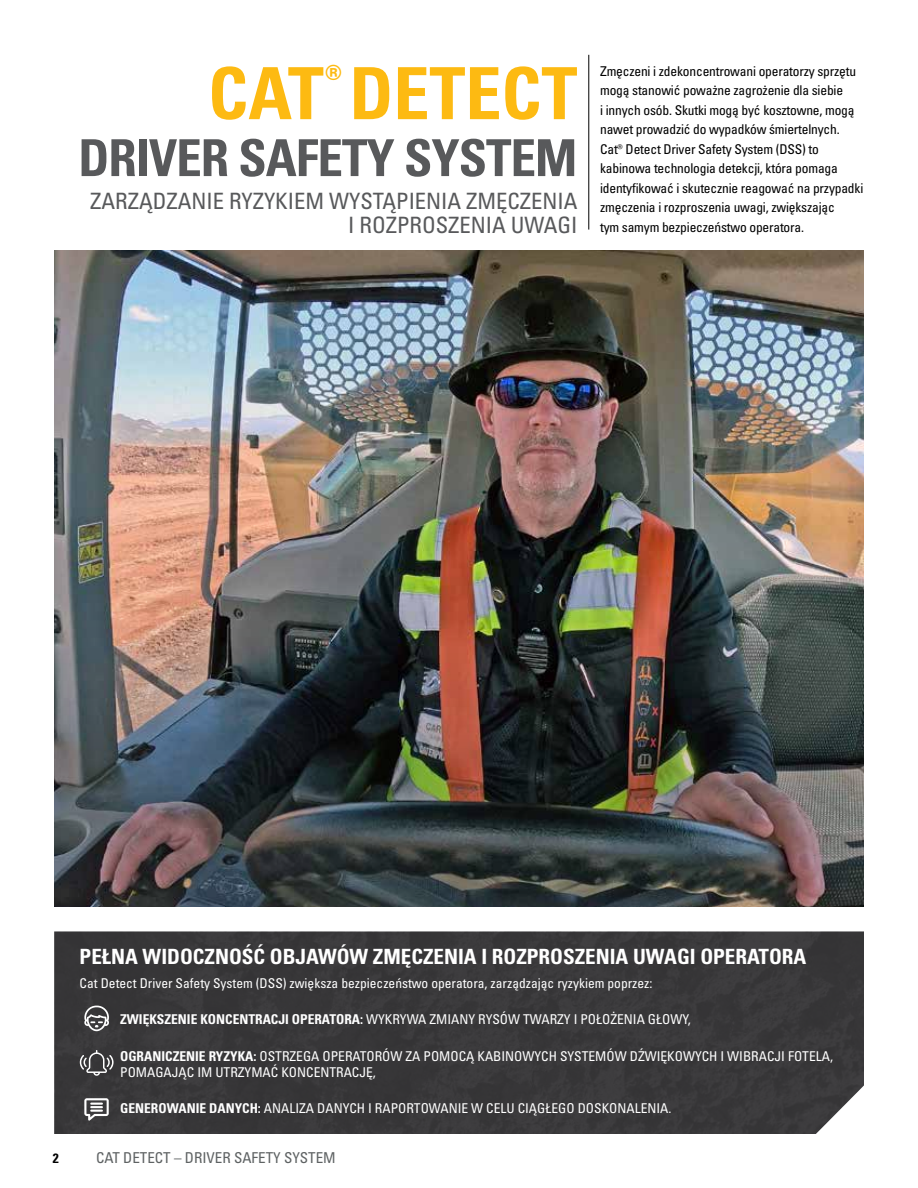
<style>
.page{position:relative;width:918px;height:1188px;background:#fff}
.page>*{position:absolute;margin:0;border:0;box-sizing:border-box;transform-origin:0 0}
.t1{font:72px "Univers LTCYR 67 Bold Cond";color:#fdba12}
.t2{font:51px "Univers LTCYR 67 Bold Cond";letter-spacing:-.02em;color:#58595b}
.t3{font:condensed 22.5px/24px "Univers LTCYR 57";color:#58595b;text-align:right}
.t4{font:21px "Univers LTCYR 67 Bold Cond";color:#fff}
.t5{font:condensed 15px "Univers LTCYR 57";color:#5e6263}
.t6{font:condensed 13.5px/16.5px "Univers LTCYR 57";color:#fff}
.t7{font:condensed 13.5px/19.5px "Univers LTCYR 57";letter-spacing:-.015em;color:#000}
.t8{font:13.5px "Univers LTCYR 67 Bold Cond";color:#000}
.s1{font-family:"Univers LTCYR 67 Bold Cond";font-stretch:normal}
</style>
<div class="page">
<img style="left:54px;top:251px;width:809px;height:172px">
<div style="left:54px;top:932px;width:810px;height:202px;background:#383739"></div>
<hr style="left:589px;top:55px;width:1px;height:175px;background:#000">
<img style="left:54px;top:423px;width:810px;height:484px">
<svg style="left:80px;top:1050px;width:34px;height:26px"></svg>
<svg style="left:84px;top:1006px;width:25px;height:25px"></svg>
<svg style="left:84px;top:1098px;width:25px;height:23px"></svg>
<h1 class="t1" style="left:208px;top:49px;width:371px">CAT<sup>®</sup> DETECT</h1>
<h2 class="t2" style="left:78px;top:127px;width:501px">DRIVER SAFETY SYSTEM</h2>
<h3 class="t3" style="left:90px;top:188px;width:489px">ZARZĄDZANIE RYZYKIEM WYSTĄPIENIA ZMĘCZENIA<br>I ROZPROSZENIA UWAGI</h3>
<p class="t7" style="left:600px;top:61px;width:265px">Zmęczeni i zdekoncentrowani operatorzy sprzętu mogą stanowić poważne zagrożenie dla siebie<br>i innych osób. Skutki mogą być kosztowne, mogą nawet prowadzić do wypadków śmiertelnych.<br>Cat® Detect Driver Safety System (DSS) to kabinowa technologia detekcji, która pomaga identyfikować i skutecznie reagować na przypadki zmęczenia i rozproszenia uwagi, zwiększając<br>tym samym bezpieczeństwo operatora.</p>
<p class="t8" style="left:53px;top:1150px;width:7px">2</p>
<h3 class="t4" style="left:80px;top:943px;width:728px">PEŁNA WIDOCZNOŚĆ OBJAWÓW ZMĘCZENIA I ROZPROSZENIA UWAGI OPERATORA</h3>
<p class="t6" style="left:80px;top:974px;width:574px">Cat Detect Driver Safety System (DSS) zwiększa bezpieczeństwo operatora, zarządzając ryzykiem poprzez:</p>
<p class="t6" style="left:120px;top:1010px;width:572px"><span class="s1">ZWIĘKSZENIE KONCENTRACJI OPERATORA:</span> WYKRYWA ZMIANY RYSÓW TWARZY I POŁOŻENIA GŁOWY,</p>
<p class="t6" style="left:120px;top:1047px;width:714px"><span class="s1">OGRANICZENIE RYZYKA:</span> OSTRZEGA OPERATORÓW ZA POMOCĄ KABINOWYCH SYSTEMÓW DŹWIĘKOWYCH I WIBRACJI FOTELA,<br>POMAGAJĄC IM UTRZYMAĆ KONCENTRACJĘ,</p>
<p class="t6" style="left:120px;top:1100px;width:553px"><span class="s1">GENEROWANIE DANYCH:</span> ANALIZA DANYCH I RAPORTOWANIE W CELU CIĄGŁEGO DOSKONALENIA.</p>
<p class="t5" style="left:96px;top:1148px;width:241px">CAT DETECT – DRIVER SAFETY SYSTEM</p>
</div>
